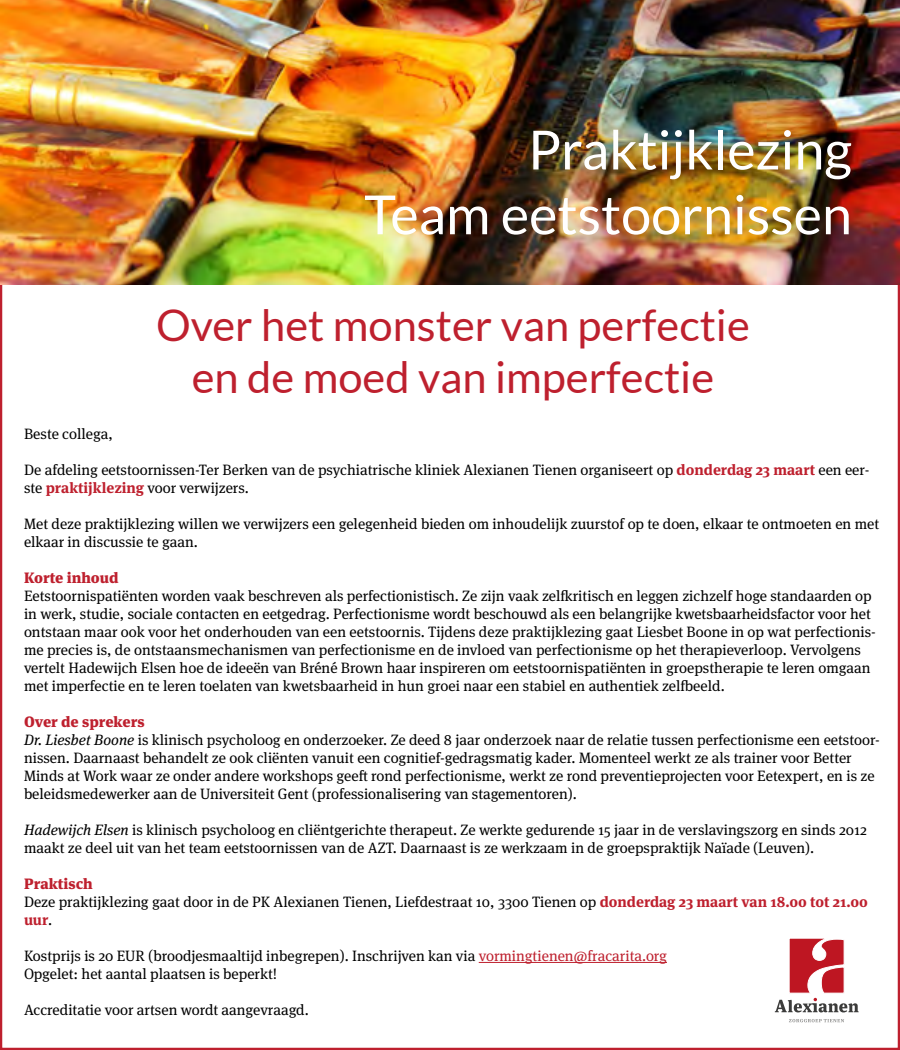
<style>
.page{position:relative;width:900px;height:1050px;background:#fff}
.page>*{position:absolute;margin:0;border:0;box-sizing:border-box;transform-origin:0 0}
.t1{font:54px/64.8px "Lato";color:#fff;text-align:right}
.t2{font:43.5px/52.2px "Lato";color:#be202e;text-align:center}
.t3{font:15px/18px "Meta Serif Pro";color:#000}
.t4{font:900 15px "Meta Serif Pro";color:#be202e}
.s1{font-weight:700;color:#be202e}
.s2{font-weight:900;color:#be202e}
.s3{font-style:italic}
.s4{color:#be202e}
</style>
<div class="page">
<img style="left:0;top:0;width:900px;height:285px">
<svg style="left:789px;top:1019px;width:55px;height:3px"></svg>
<svg style="left:775px;top:938px;width:84px;height:74px"></svg>
<hr style="left:479px;top:962px;width:188px;height:1px;background:#be202e">
<h1 class="t1" style="left:364px;top:117px;width:489px">Praktijklezing<br>Team eetstoornissen</h1>
<h2 class="t2" style="left:156px;top:299px;width:595px">Over het monster van perfectie en de moed van imperfectie</h2>
<p class="t3" style="left:24px;top:424px;width:90px">Beste collega,</p>
<p class="t3" style="left:24px;top:460px;width:847px">De afdeling eetstoornissen-Ter Berken van de psychiatrische kliniek Alexianen Tienen organiseert op <span class="s1">donderdag 23 maart</span> een eer&shy;ste <span class="s1">praktijklezing</span> voor verwijzers.</p>
<p class="t3" style="left:24px;top:514px;width:857px">Met deze praktijklezing willen we verwijzers een gelegenheid bieden om inhoudelijk zuurstof op te doen, elkaar te ontmoeten en met elkaar in discussie te gaan.</p>
<p class="t4" style="left:24px;top:565px;width:96px">Korte inhoud</p>
<p class="t3" style="left:24px;top:586px;width:853px">Eetstoornispatiënten worden vaak beschreven als perfectionistisch. Ze zijn vaak zelfkritisch en leggen zichzelf hoge standaarden op in werk, studie, sociale contacten en eetgedrag. Perfectionisme wordt beschouwd als een belangrijke kwetsbaarheidsfactor voor het ontstaan maar ook voor het onderhouden van een eetstoornis. Tijdens deze praktijklezing gaat Liesbet Boone in op wat perfectionis&shy;me precies is, de ontstaansmechanismen van perfectionisme en de invloed van perfectionisme op het therapieverloop. Vervolgens vertelt Hadewijch Elsen hoe de ideeën van Bréné Brown haar inspireren om eetstoornispatiënten in groepstherapie te leren omgaan met imperfectie en te leren toelaten van kwetsbaarheid in hun groei naar een stabiel en authentiek zelfbeeld.</p>
<p class="t3" style="left:24px;top:712px;width:857px"><span class="s2">Over de sprekers<br></span><span class="s3">Dr. Liesbet Boone</span> is klinisch psycholoog en onderzoeker. Ze deed 8 jaar onderzoek naar de relatie tussen perfectionisme een eetstoor&shy;nissen. Daarnaast behandelt ze ook cliënten vanuit een cognitief-gedragsmatig kader. Momenteel werkt ze als trainer voor Better Minds at Work waar ze onder andere workshops geeft rond perfectionisme, werkt ze rond preventieprojecten voor Eetexpert, en is ze beleidsmedewerker aan de Universiteit Gent (professionalisering van stagementoren).</p>
<p class="t3" style="left:24px;top:820px;width:844px"><span class="s3">Hadewijch Elsen</span> is klinisch psycholoog en cliëntgerichte therapeut. Ze werkte gedurende 15 jaar in de verslavingszorg en sinds 2012 maakt ze deel uit van het team eetstoornissen van de AZT. Daarnaast is ze werkzaam in de groepspraktijk Naïade (Leuven).</p>
<p class="t3" style="left:24px;top:874px;width:845px"><span class="s2">Praktisch<br></span>Deze praktijklezing gaat door in de PK Alexianen Tienen, Liefdestraat 10, 3300 Tienen op <span class="s1">donderdag 23 maart van 18.00 tot 21.00 uur</span>.</p>
<p class="t3" style="left:24px;top:946px;width:644px">Kostprijs is 20 EUR (broodjesmaaltijd inbegrepen). Inschrijven kan via <span class="s4">vormingtienen@fracarita.org<br></span>Opgelet: het aantal plaatsen is beperkt!</p>
<p class="t3" style="left:24px;top:1000px;width:286px">Accreditatie voor artsen wordt aangevraagd.</p>
</div>
